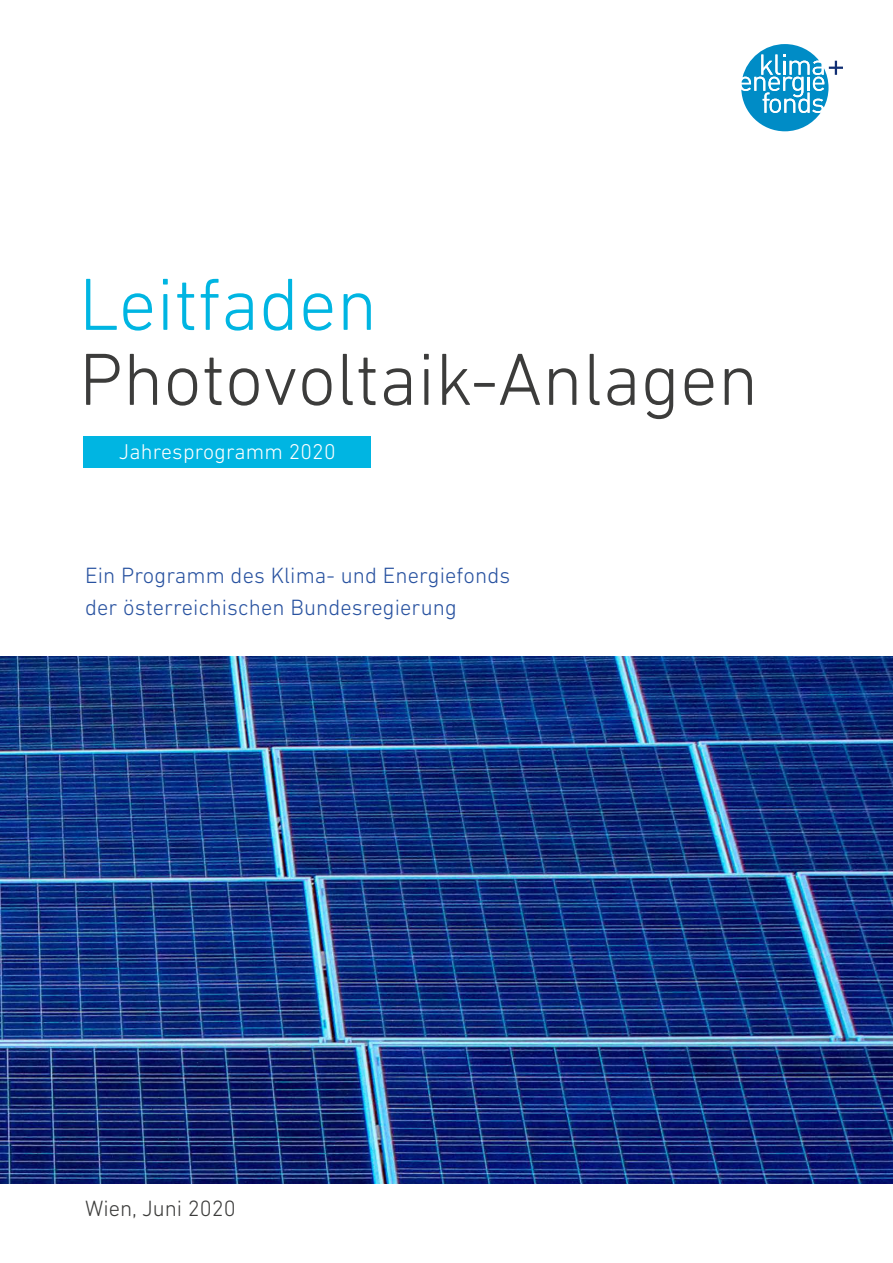
<style>
.page{position:relative;width:893px;height:1263px;background:#fff}
.page>*{position:absolute;margin:0;border:0;box-sizing:border-box;transform-origin:0 0}
.Titelseite_Titel_groß{font:300 75px "DIN Next LT Pro";color:#3c3c3b}
.Titelseite_Titel_groß-2{font:300 75px "DIN Next LT Pro";color:#00b5e2}
.Untertitel_2{font:300 22.5px/31.5px "DIN Next LT Pro";letter-spacing:.005em;color:#2852a0}
.Fußzeile_Titel_Rückseite{font:300 22.5px "DIN Next LT Pro";color:#3c3c3b}
.Untertitel_1{font:300 21.75px "DIN Next LT Pro";letter-spacing:.01em;color:#fff}
</style>
<div class="page">
<div style="left:84px;top:436px;width:287px;height:32px;background:#00b5e2"></div>
<img style="left:0;top:657px;width:893px;height:526px">
<svg style="left:741px;top:44px;width:102px;height:87px"></svg>
<p class="Titelseite_Titel_groß-2" style="left:79px;top:261px;width:300px">Leitfaden</p>
<p class="Titelseite_Titel_groß" style="left:79px;top:336px;width:681px">Photovoltaik-Anlagen</p>
<p class="Untertitel_1" style="left:119px;top:439px;width:218px">Jahresprogramm 2020</p>
<p class="Untertitel_2" style="left:85px;top:560px;width:427px">Ein Programm des Klima- und Energiefonds der österreichischen Bundesregierung</p>
<p class="Fußzeile_Titel_Rückseite" style="left:85px;top:1195px;width:152px">Wien, Juni 2020</p>
</div>
